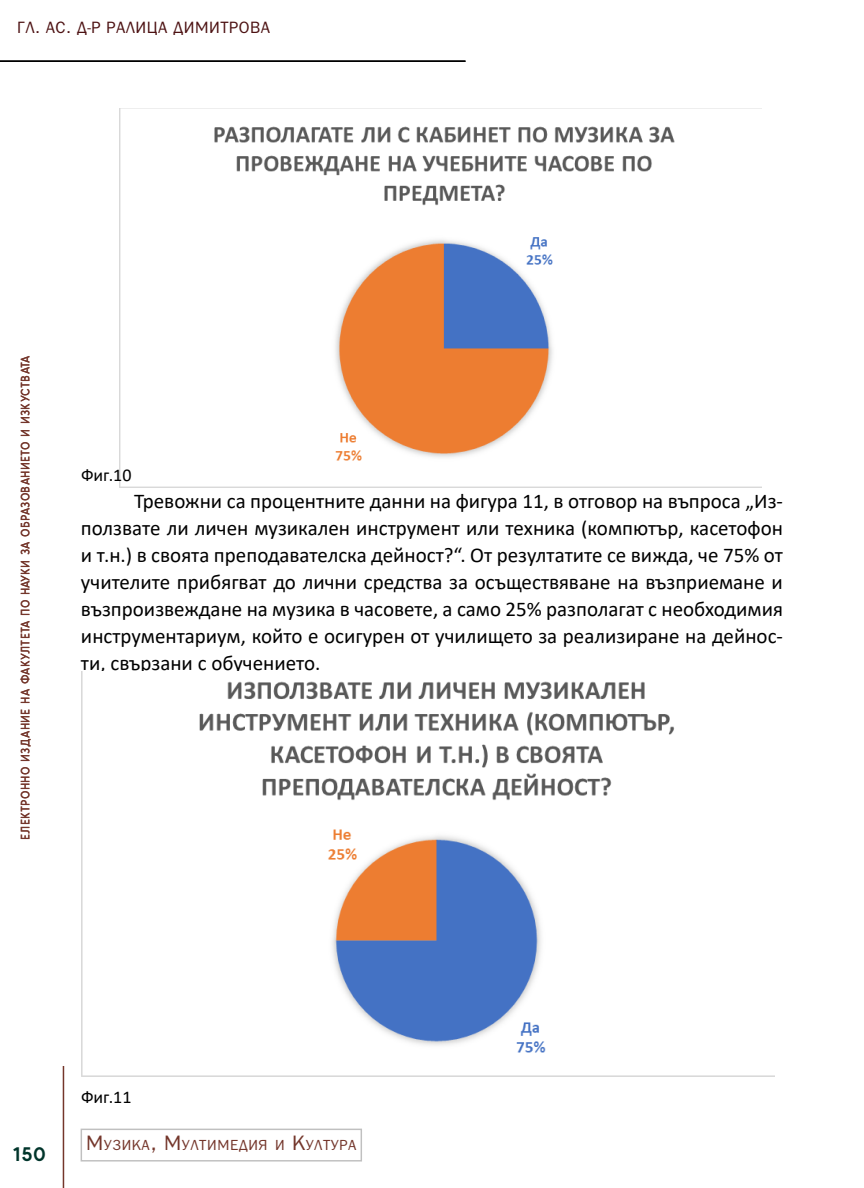
<style>
.page{position:relative;width:864px;height:1188px;background:#fff}
.page>*{position:absolute;margin:0;border:0;box-sizing:border-box;transform-origin:0 0}
.t1{font:21px/27px "Calibri";color:#000;text-align:justify}
.t2{font:600 19.5px "Bergen Text";color:#01352b}
.t3{font:18px "Calibri";color:#000}
.t4{font:16.5px "Bloknot C";letter-spacing:.025em;color:#4d1213}
.t5{font:14.7px "Bloknot C";letter-spacing:.035em;color:#74362b}
.t6{font:12px "Bergen Text";letter-spacing:.025em;color:#74362b}
.s1{font-size:21px}
</style>
<div class="page">
<hr style="left:63px;top:1066px;width:1px;height:122px;background:#74362b">
<hr style="left:0;top:60px;width:465px;height:2px;background:#000">
<img style="left:119px;top:108px;width:642px;height:379px">
<img style="left:81px;top:672px;width:694px;height:404px">
<p class="t4" style="left:17px;top:18px;width:254px">ГЛ. АС. Д-Р РАЛИЦА ДИМИТРОВА</p>
<p class="t6" style="left:17px;top:840px;width:486px;rotate:-90deg">ЕЛЕКТРОННО ИЗДАНИЕ НА ФАКУЛТЕТА ПО НАУКИ ЗА ОБРАЗОВАНИЕТО И ИЗКУСТВАТА</p>
<p class="t3" style="left:81px;top:463px;width:52px">Фиг.10</p>
<p class="t1" style="left:81px;top:487px;width:704px;text-indent:53px">Тревожни са процентните данни на фигура 11, в отговор на въпроса „Из&shy;ползвате ли личен музикален инструмент или техника (компютър, касетофон и т.н.) в своята преподавателска дейност?“. От резултатите се вижда, че 75% от учителите прибягват до лични средства за осъществяване на възприемане и възпроизвеждане на музика в часовете, а само 25% разполагат с необходимия инструментариум, който е осигурен от училището за реализиране на дейнос&shy;ти, свързани с обучението.</p>
<p class="t2" style="left:13px;top:1140px;width:34px">150</p>
<p class="t3" style="left:81px;top:1085px;width:52px">Фиг.11</p>
<p class="t5" style="left:86px;top:1137px;width:272px"><span class="s1">М</span>узика<span class="s1">, М</span>ултим едия и <span class="s1">К</span>ултура</p>
</div>
